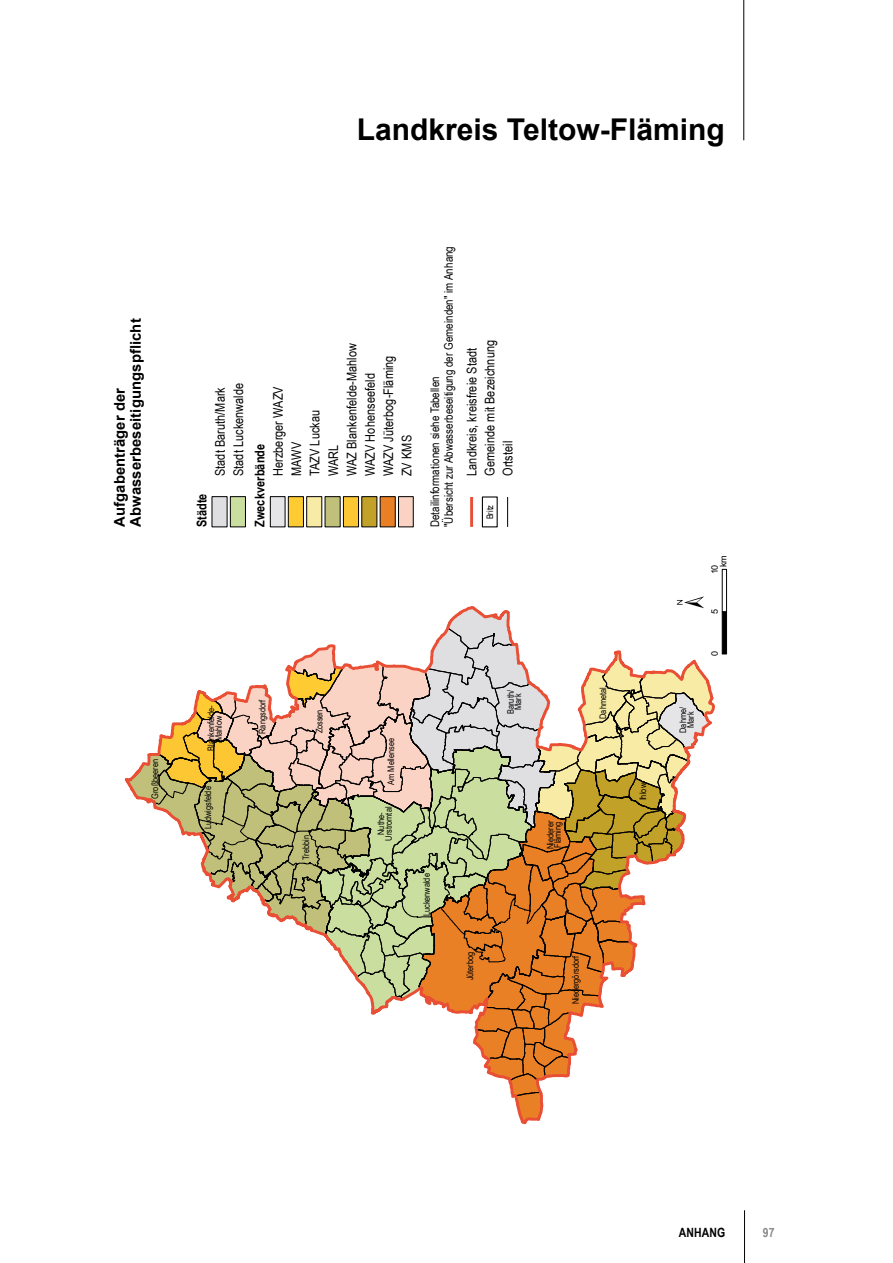
<style>
.page{position:relative;width:893px;height:1263px;background:#fff}
.page>*{position:absolute;margin:0;border:0;box-sizing:border-box;transform-origin:0 0}
.t1{font:700 30px "Arial";color:#000}
.t2{font:700 14.7px/15.9px "Arial";letter-spacing:.005em;color:#000}
.t3{font:13.35px/18.3px "Arial Narrow";letter-spacing:.005em;color:#000}
.t4{font:700 13.35px "Arial Narrow";letter-spacing:.005em;color:#000}
.t5{font:700 12.75px "Arial Narrow";letter-spacing:.01em;color:#000}
.t6{font:700 12.75px "Arial Narrow";color:#878787}
.t7{font:11.85px/13.6px "Arial Narrow";color:#000}
.t8{font:9px/7.5px "Arial Narrow";letter-spacing:-.01em;color:#000;text-align:center}
.t9{font:9px/8.7px "Arial";color:#000}
</style>
<div class="page">
<hr style="left:743px;top:0;width:1px;height:140px;background:#000">
<hr style="left:744px;top:1210px;width:1px;height:53px;background:#000">
<hr style="left:722px;top:612px;width:4px;height:42px;background:#000">
<svg style="left:124px;top:596px;width:599px;height:529px"></svg>
<div style="left:212px;top:496px;width:15px;height:31px;background:#dfdee0"></div>
<div style="left:230px;top:496px;width:16px;height:31px;background:#cade9f;border:1px solid #000"></div>
<div style="left:270px;top:496px;width:15px;height:31px;background:#e5e5e7;border:1px solid #000"></div>
<div style="left:288px;top:496px;width:16px;height:31px;background:#fecc32;border:1px solid #000"></div>
<div style="left:306px;top:496px;width:16px;height:31px;background:#f8eba6;border:1px solid #000"></div>
<div style="left:325px;top:496px;width:15px;height:31px;background:#c0c07b"></div>
<div style="left:343px;top:496px;width:16px;height:31px;background:#fdc733;border:1px solid #000"></div>
<div style="left:362px;top:496px;width:15px;height:31px;background:#c2a129"></div>
<div style="left:380px;top:496px;width:15px;height:31px;background:#ea8026"></div>
<div style="left:398px;top:496px;width:15px;height:31px;background:#fbd3c4;border:1px solid #000"></div>
<hr style="left:470px;top:497px;width:3px;height:30px;background:#e94f35">
<hr style="left:507px;top:497px;width:1px;height:30px;background:#000">
<div style="left:482px;top:496px;width:16px;height:31px;border:1px solid #000"></div>
<h1 class="t1" style="left:357px;top:110px;width:369px">Landkreis Teltow-Fläming</h1>
<p class="t2" style="left:112px;top:527px;width:210px;rotate:-90deg">Aufgabenträger der<br>Abwasserbeseitigungspflicht</p>
<p class="t8" style="left:151px;top:799px;width:41px;rotate:-90deg">Großbeeren</p>
<p class="t4" style="left:192px;top:527px;width:35px;rotate:-90deg">Städte</p>
<p class="t3" style="left:211px;top:476px;width:95px;rotate:-90deg">Stadt Baruth/Mark<br>Stadt Luckenwalde</p>
<p class="t4" style="left:250px;top:527px;width:84px;rotate:-90deg">Zweckverbände</p>
<p class="t3" style="left:269px;top:476px;width:134px;rotate:-90deg">Herzberger WAZV<br>MAWV<br>TAZV Luckau<br>WARL<br>WAZ Blankenfelde-Mahlow<br>WAZV Hohenseefeld<br>WAZV Jüterbog-Fläming<br>ZV KMS</p>
<p class="t7" style="left:428px;top:527px;width:282px;rotate:-90deg">Detailinformationen siehe Tabellen<br>"Übersicht zur Abwasserbeseitigung der Gemeinden" im Anhang</p>
<p class="t3" style="left:480px;top:476px;width:137px;rotate:-90deg">Gemeinde mit Bezeichnung</p>
<p class="t8" style="left:486px;top:519px;width:16px;rotate:-90deg">Britz</p>
<p class="t3" style="left:462px;top:476px;width:129px;rotate:-90deg">Landkreis, kreisfreie Stadt</p>
<p class="t3" style="left:498px;top:476px;width:36px;rotate:-90deg">Ortsteil</p>
<p class="t8" style="left:599px;top:719px;width:33px;rotate:-90deg">Dahmetal</p>
<p class="t8" style="left:506px;top:714px;width:25px;rotate:-90deg">Baruth/<br>Mark</p>
<p class="t8" style="left:258px;top:733px;width:36px;rotate:-90deg">Rangsdorf</p>
<p class="t8" style="left:207px;top:751px;width:46px;rotate:-90deg">Blankenfelde-<br>Mahlow</p>
<p class="t8" style="left:679px;top:733px;width:27px;rotate:-90deg">Dahme/<br>Mark</p>
<p class="t8" style="left:315px;top:733px;width:25px;rotate:-90deg">Zossen</p>
<p class="t8" style="left:387px;top:784px;width:48px;rotate:-90deg">Am Mellensee</p>
<p class="t8" style="left:639px;top:800px;width:19px;rotate:-90deg">Ihlow</p>
<p class="t8" style="left:204px;top:829px;width:44px;rotate:-90deg">Ludwigsfelde</p>
<p class="t8" style="left:377px;top:840px;width:35px;rotate:-90deg">Nuthe-<br>Urstromtal</p>
<p class="t8" style="left:546px;top:849px;width:30px;text-align:left;rotate:-90deg">Niederer<br>Fläming</p>
<p class="t8" style="left:302px;top:860px;width:26px;rotate:-90deg">Trebbin</p>
<p class="t8" style="left:423px;top:916px;width:44px;rotate:-90deg">Luckenwalde</p>
<p class="t8" style="left:466px;top:980px;width:30px;rotate:-90deg">Jüterbog</p>
<p class="t8" style="left:572px;top:1004px;width:50px;rotate:-90deg">Niedergörsdorf</p>
<p class="t9" style="left:710px;top:567px;width:13px;text-indent:-7px;rotate:-90deg">10 km</p>
<p class="t9" style="left:710px;top:614px;width:7px;rotate:-90deg">5</p>
<p class="t9" style="left:710px;top:656px;width:7px;rotate:-90deg">0</p>
<p class="t5" style="left:679px;top:1223px;width:48px">ANHANG</p>
<p class="t6" style="left:763px;top:1223px;width:13px">97</p>
</div>
